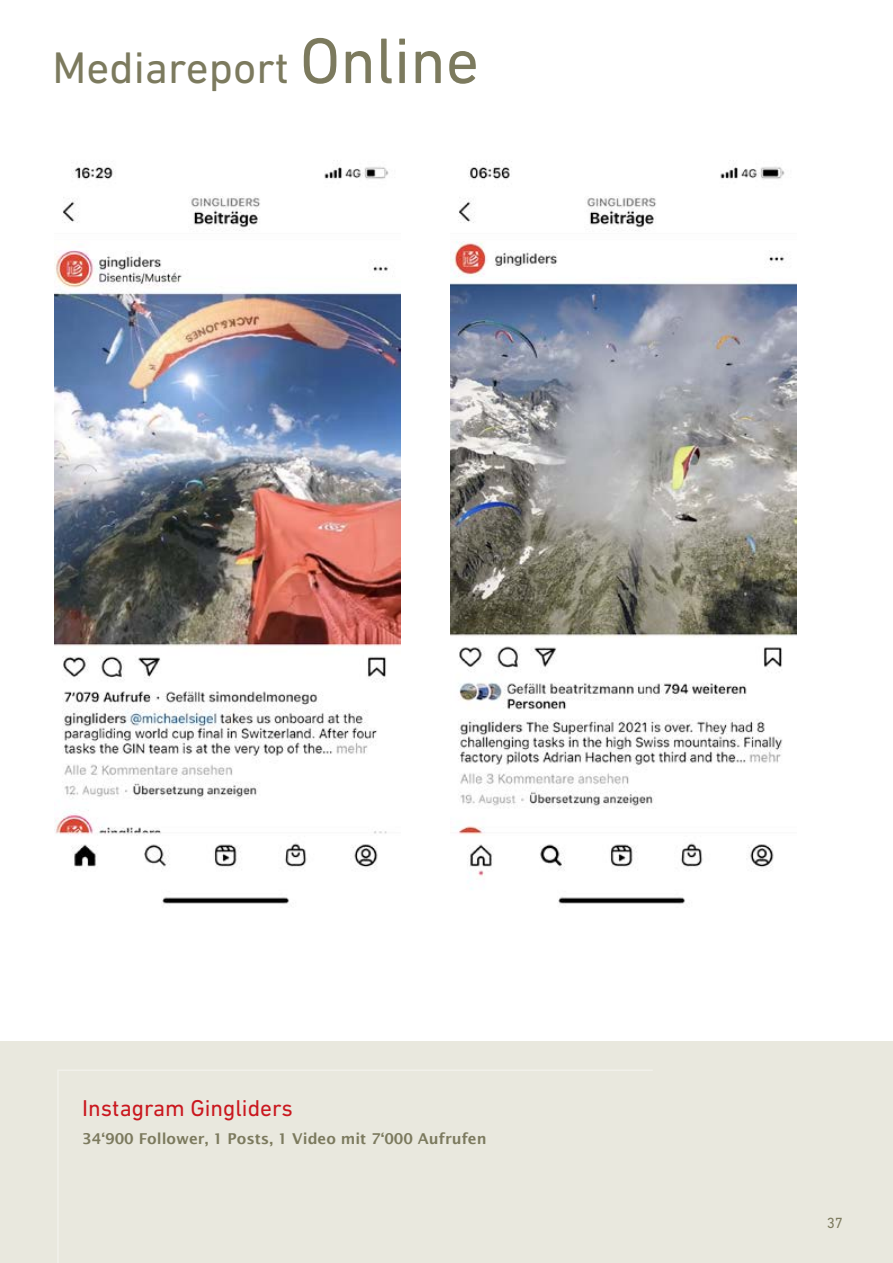
<style>
.page{position:relative;width:893px;height:1263px;background:#fff}
.page>*{position:absolute;margin:0;border:0;box-sizing:border-box;transform-origin:0 0}
.t1{font:45px "DIN Next LT Pro";color:#7c7a5e}
.t2{font:23.25px "DIN Next LT Pro";color:#ca171e}
.t3{font:600 15px "Lucida Sans";color:#7c7a5e}
.t4{font:15px "DIN Next LT Pro";color:#7c7a5e}
.s1{font-size:65.4px}
</style>
<div class="page">
<div style="left:0;top:1041px;width:893px;height:222px;background:#e9e8de"></div>
<svg style="left:58px;top:1070px;width:594px;height:1px"></svg>
<img style="left:55px;top:160px;width:345px;height:744px">
<img style="left:451px;top:160px;width:345px;height:744px">
<h1 class="t1" style="left:53px;top:42px;width:428px">Mediareport <span class="s1">Online</span></h1>
<h2 class="t2" style="left:82px;top:1094px;width:212px">Instagram Gingliders</h2>
<p class="t3" style="left:82px;top:1130px;width:406px">34‘900 Follower, 1 Posts, 1 Video mit 7‘000 Aufrufen</p>
<p class="t4" style="left:827px;top:1215px;width:18px">37</p>
</div>
